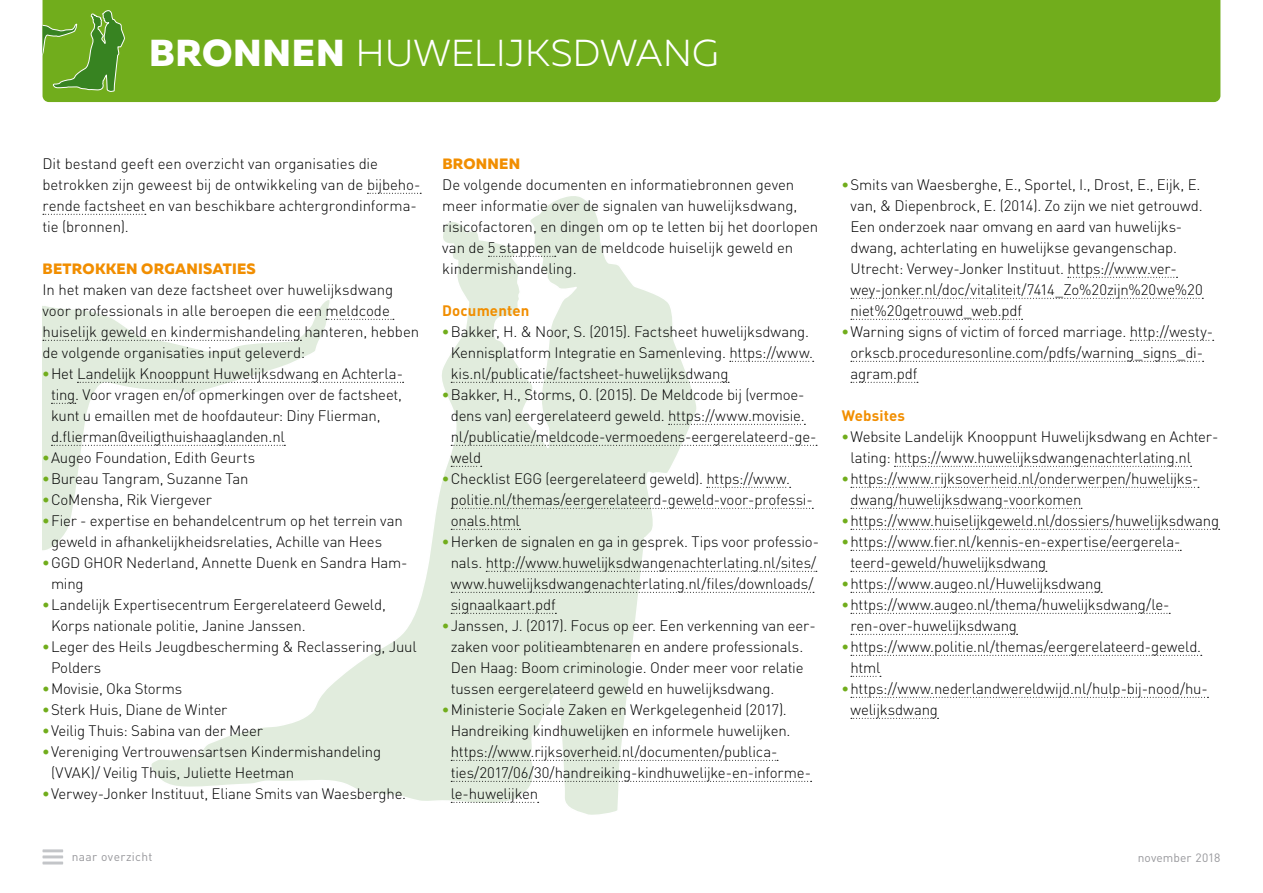
<style>
.page{position:relative;width:1263px;height:893px;background:#fff}
.page>*{position:absolute;margin:0;border:0;box-sizing:border-box;transform-origin:0 0}
.kop_bronnen{font:300 37.5px "Muller";letter-spacing:.005em;color:#fff}
.brood{font:300 15px/21px "DIN";letter-spacing:-.01em;color:#000}
.tussenkop_1{font:800 15px "Muller";letter-spacing:.015em;color:#f18e00}
.tussenkop_2{font:700 15px "DIN";letter-spacing:.01em;color:#f18e00}
.t1{font:12px "DIN";letter-spacing:.025em;color:#98989c}
.t2{font:12px "DIN";letter-spacing:.005em;color:#98989c}
.s1{font-weight:800}
.s2{font-weight:900;color:#71ad1c}
</style>
<div class="page">
<div style="left:43px;top:0;width:1177px;height:102px;background:#71ad1c"></div>
<svg style="left:43px;top:10px;width:82px;height:86px;background:#67a42c"></svg>
<svg style="left:43px;top:306px;width:106px;height:244px"></svg>
<svg style="left:149px;top:192px;width:550px;height:623px"></svg>
<hr style="left:43px;top:849px;width:20px;height:3px;background:#c3c5c8">
<hr style="left:43px;top:855px;width:20px;height:3px;background:#c3c5c8">
<hr style="left:43px;top:861px;width:20px;height:3px;background:#c3c5c8">
<svg style="left:367px;top:193px;width:54px;height:1px"></svg>
<svg style="left:43px;top:214px;width:103px;height:1px"></svg>
<svg style="left:326px;top:319px;width:68px;height:1px"></svg>
<svg style="left:43px;top:340px;width:258px;height:1px"></svg>
<svg style="left:77px;top:382px;width:327px;height:1px"></svg>
<svg style="left:51px;top:403px;width:25px;height:1px"></svg>
<svg style="left:51px;top:445px;width:234px;height:1px"></svg>
<svg style="left:488px;top:256px;width:68px;height:1px"></svg>
<svg style="left:730px;top:361px;width:84px;height:1px"></svg>
<svg style="left:451px;top:382px;width:278px;height:1px"></svg>
<svg style="left:669px;top:424px;width:136px;height:1px"></svg>
<svg style="left:451px;top:445px;width:366px;height:1px"></svg>
<svg style="left:451px;top:466px;width:31px;height:1px"></svg>
<svg style="left:707px;top:487px;width:84px;height:1px"></svg>
<svg style="left:451px;top:508px;width:362px;height:1px"></svg>
<svg style="left:451px;top:529px;width:69px;height:1px"></svg>
<svg style="left:486px;top:571px;width:331px;height:1px"></svg>
<svg style="left:451px;top:592px;width:363px;height:1px"></svg>
<svg style="left:451px;top:613px;width:105px;height:1px"></svg>
<svg style="left:451px;top:760px;width:327px;height:1px"></svg>
<svg style="left:451px;top:781px;width:361px;height:1px"></svg>
<svg style="left:451px;top:802px;width:88px;height:1px"></svg>
<svg style="left:1068px;top:277px;width:109px;height:1px"></svg>
<svg style="left:851px;top:298px;width:352px;height:1px"></svg>
<svg style="left:851px;top:319px;width:171px;height:1px"></svg>
<svg style="left:1130px;top:340px;width:84px;height:1px"></svg>
<svg style="left:851px;top:361px;width:352px;height:1px"></svg>
<svg style="left:851px;top:382px;width:67px;height:1px"></svg>
<svg style="left:894px;top:466px;width:297px;height:1px"></svg>
<svg style="left:851px;top:487px;width:348px;height:1px"></svg>
<svg style="left:851px;top:508px;width:231px;height:1px"></svg>
<svg style="left:851px;top:529px;width:369px;height:1px"></svg>
<svg style="left:851px;top:550px;width:330px;height:1px"></svg>
<svg style="left:851px;top:571px;width:196px;height:1px"></svg>
<svg style="left:851px;top:592px;width:251px;height:1px"></svg>
<svg style="left:851px;top:613px;width:319px;height:1px"></svg>
<svg style="left:851px;top:634px;width:166px;height:1px"></svg>
<svg style="left:851px;top:655px;width:351px;height:1px"></svg>
<svg style="left:851px;top:676px;width:30px;height:1px"></svg>
<svg style="left:851px;top:697px;width:357px;height:1px"></svg>
<svg style="left:851px;top:718px;width:87px;height:1px"></svg>
<p class="kop_bronnen" style="left:149px;top:30px;width:571px"><span class="s1">BRONNEN</span> HUWELIJKSDWANG</p>
<p class="brood" style="left:43px;top:152px;width:380px">Dit bestand geeft een overzicht van organisaties die betrokken zijn geweest bij de ontwikkeling van de bijbeho&shy;rende factsheet en van beschikbare achtergrondinforma&shy;tie (bronnen).</p>
<p class="tussenkop_1" style="left:43px;top:259px;width:215px">BETROKKEN ORGANISATIES</p>
<p class="brood" style="left:43px;top:278px;width:378px">In het maken van deze factsheet over huwelijksdwang voor professionals in alle beroepen die een meldcode huiselijk geweld en kindermishandeling hanteren, hebben de volgende organisaties input geleverd:</p>
<p class="brood" style="left:51px;top:362px;width:353px;text-indent:-9px"><span class="s2">•</span>Het Landelijk Knooppunt Huwelijksdwang en Achterla&shy;ting. Voor vragen en/of opmerkingen over de factsheet, kunt u emaillen met de hoofdauteur: Diny Flierman, d.flierman@veiligthuishaaglanden.nl</p>
<p class="brood" style="left:43px;top:446px;width:214px"><span class="s2">•</span>Augeo Foundation, Edith Geurts</p>
<p class="brood" style="left:43px;top:467px;width:207px"><span class="s2">•</span>Bureau Tangram, Suzanne Tan</p>
<p class="brood" style="left:43px;top:488px;width:171px"><span class="s2">•</span>CoMensha, Rik Viergever</p>
<p class="brood" style="left:51px;top:509px;width:353px;text-indent:-9px"><span class="s2">•</span>Fier - expertise en behandelcentrum op het terrein van geweld in afhankelijkheidsrelaties, Achille van Hees</p>
<p class="brood" style="left:51px;top:551px;width:358px;text-indent:-9px"><span class="s2">•</span>GGD GHOR Nederland, Annette Duenk en Sandra Ham&shy;ming</p>
<p class="brood" style="left:51px;top:593px;width:336px;text-indent:-9px"><span class="s2">•</span>Landelijk Expertisecentrum Eergerelateerd Geweld,<br>Korps nationale politie, Janine Janssen.</p>
<p class="brood" style="left:51px;top:635px;width:367px;text-indent:-9px"><span class="s2">•</span>Leger des Heils Jeugdbescherming &amp; Reclassering, Juul<br>Polders</p>
<p class="brood" style="left:43px;top:677px;width:141px"><span class="s2">•</span>Movisie, Oka Storms</p>
<p class="brood" style="left:43px;top:698px;width:186px"><span class="s2">•</span>Sterk Huis, Diane de Winter</p>
<p class="brood" style="left:43px;top:719px;width:222px"><span class="s2">•</span>Veilig Thuis: Sabina van der Meer</p>
<p class="brood" style="left:51px;top:740px;width:332px;text-indent:-9px"><span class="s2">•</span>Vereniging Vertrouwensartsen Kindermishandeling (VVAK)/ Veilig Thuis, Juliette Heetman</p>
<p class="brood" style="left:43px;top:782px;width:365px"><span class="s2">•</span>Verwey-Jonker Instituut, Eliane Smits van Waesberghe.</p>
<p class="tussenkop_1" style="left:442px;top:154px;width:79px">BRONNEN</p>
<p class="brood" style="left:442px;top:173px;width:378px">De volgende documenten en informatiebronnen geven meer informatie over de signalen van huwelijksdwang, risicofactoren, en dingen om op te letten bij het doorlopen van de 5 stappen van de meldcode huiselijk geweld en kindermishandeling.</p>
<p class="tussenkop_2" style="left:442px;top:300px;width:89px">Documenten</p>
<p class="brood" style="left:451px;top:320px;width:364px;text-indent:-9px"><span class="s2">•</span>Bakker, H. &amp; Noor, S. (2015). Factsheet huwelijksdwang.<br>Kennisplatform Integratie en Samenleving. https://www. kis.nl/publicatie/factsheet-huwelijksdwang</p>
<p class="brood" style="left:451px;top:383px;width:367px;text-indent:-9px"><span class="s2">•</span>Bakker, H., Storms, O. (2015). De Meldcode bij (vermoe&shy;dens van) eergerelateerd geweld. https://www.movisie. nl/publicatie/meldcode-vermoedens-eergerelateerd-ge&shy;weld</p>
<p class="brood" style="left:451px;top:467px;width:363px;text-indent:-9px"><span class="s2">•</span>Checklist EGG (eergerelateerd geweld). https://www. politie.nl/themas/eergerelateerd-geweld-voor-professi&shy;onals.html</p>
<p class="brood" style="left:451px;top:530px;width:370px;text-indent:-9px"><span class="s2">•</span>Herken de signalen en ga in gesprek. Tips voor professio&shy;nals. http://www.huwelijksdwangenachterlating.nl/sites/ www.huwelijksdwangenachterlating.nl/files/downloads/ signaalkaart.pdf</p>
<p class="brood" style="left:451px;top:614px;width:366px;text-indent:-9px"><span class="s2">•</span>Janssen, J. (2017). Focus op eer. Een verkenning van eer&shy;zaken voor politieambtenaren en andere professionals.<br>Den Haag: Boom criminologie. Onder meer voor relatie tussen eergerelateerd geweld en huwelijksdwang.</p>
<p class="brood" style="left:451px;top:698px;width:362px;text-indent:-9px"><span class="s2">•</span>Ministerie Sociale Zaken en Werkgelegenheid (2017).<br>Handreiking kindhuwelijken en informele huwelijken. https://www.rijksoverheid.nl/documenten/publica&shy;ties/2017/06/30/handreiking-kindhuwelijke-en-informe&shy;le-huwelijken</p>
<p class="brood" style="left:850px;top:173px;width:354px;text-indent:-9px"><span class="s2">•</span>Smits van Waesberghe, E., Sportel, I., Drost, E., Eijk, E. van, &amp; Diepenbrock, E. (2014). Zo zijn we niet getrouwd.<br>Een onderzoek naar omvang en aard van huwelijks&shy;dwang, achterlating en huwelijkse gevangenschap.<br>Utrecht: Verwey-Jonker Instituut. https://www.ver&shy;wey-jonker.nl/doc/vitaliteit/7414_Zo%20zijn%20we%20 niet%20getrouwd_web.pdf</p>
<p class="brood" style="left:850px;top:320px;width:364px;text-indent:-9px"><span class="s2">•</span>Warning signs of victim of forced marriage. http://westy&shy;orkscb.proceduresonline.com/pdfs/warning_signs_di&shy;agram.pdf</p>
<p class="tussenkop_2" style="left:842px;top:405px;width:64px">Websites</p>
<p class="brood" style="left:850px;top:425px;width:369px;text-indent:-9px"><span class="s2">•</span>Website Landelijk Knooppunt Huwelijksdwang en Achter&shy;lating: https://www.huwelijksdwangenachterlating.nl</p>
<p class="brood" style="left:850px;top:467px;width:349px;text-indent:-9px"><span class="s2">•</span>https://www.rijksoverheid.nl/onderwerpen/huwelijks&shy;dwang/huwelijksdwang-voorkomen</p>
<p class="brood" style="left:842px;top:509px;width:379px"><span class="s2">•</span>https://www.huiselijkgeweld.nl/dossiers/huwelijksdwang</p>
<p class="brood" style="left:850px;top:530px;width:332px;text-indent:-9px"><span class="s2">•</span>https://www.fier.nl/kennis-en-expertise/eergerela&shy;teerd-geweld/huwelijksdwang</p>
<p class="brood" style="left:842px;top:572px;width:261px"><span class="s2">•</span>https://www.augeo.nl/Huwelijksdwang</p>
<p class="brood" style="left:850px;top:593px;width:321px;text-indent:-9px"><span class="s2">•</span>https://www.augeo.nl/thema/huwelijksdwang/le&shy;ren-over-huwelijksdwang</p>
<p class="brood" style="left:850px;top:635px;width:352px;text-indent:-9px"><span class="s2">•</span>https://www.politie.nl/themas/eergerelateerd-geweld. html</p>
<p class="brood" style="left:850px;top:677px;width:359px;text-indent:-9px"><span class="s2">•</span>https://www.nederlandwereldwijd.nl/hulp-bij-nood/hu&shy;welijksdwang</p>
<p class="t1" style="left:72px;top:849px;width:82px">naar overzicht</p>
<p class="t2" style="left:1138px;top:850px;width:84px">november 2018</p>
</div>
